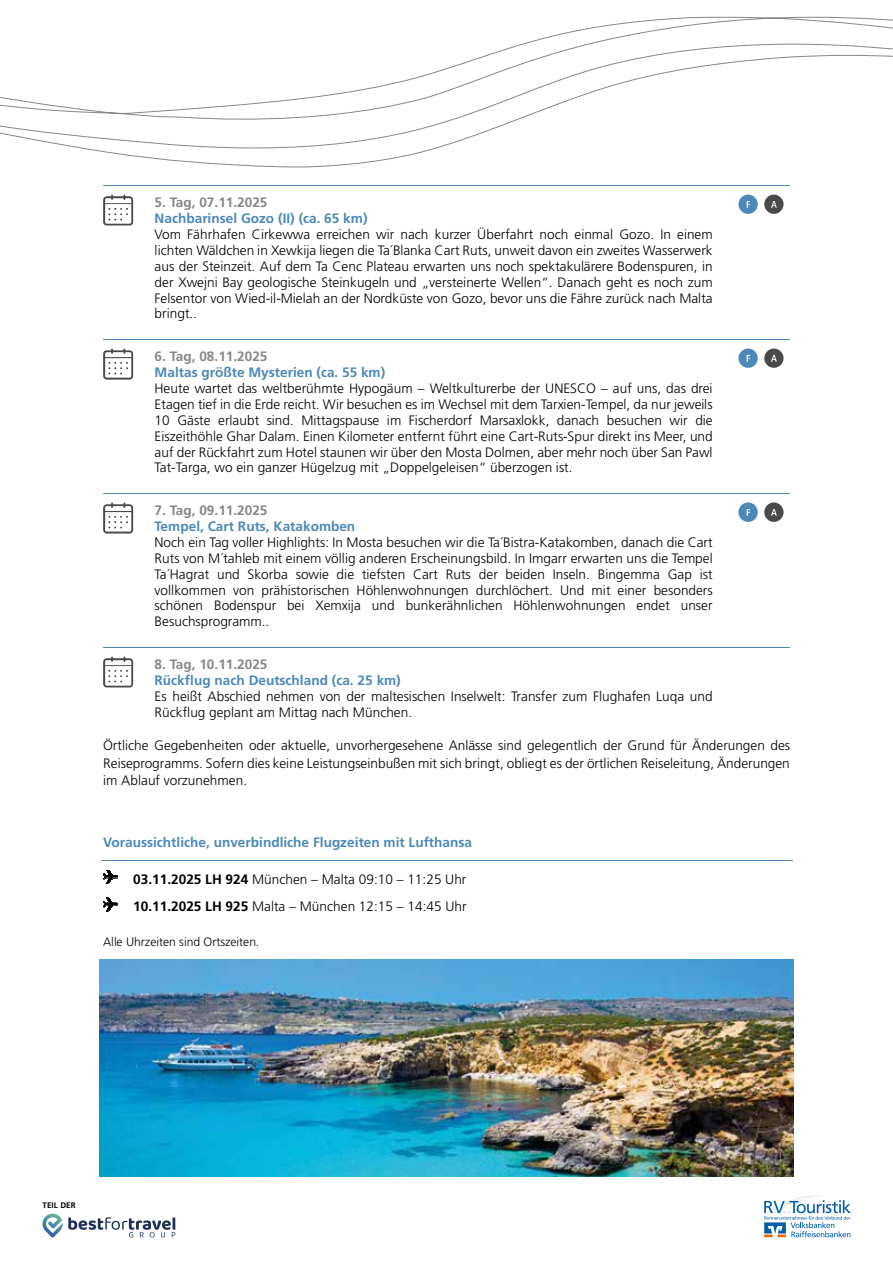
<style>
.page{position:relative;width:893px;height:1263px;background:#fff}
.page>*{position:absolute;margin:0;border:0;box-sizing:border-box;transform-origin:0 0}
.t1{font:300 13.65px/15.9px "Frutiger LT Std";letter-spacing:.005em;color:#000;text-align:justify}
.t2{font:700 13.65px "Frutiger LT Std";letter-spacing:.005em;color:#4c89b8}
.t3{font:700 13.65px "Frutiger LT Std";letter-spacing:.005em;color:#878787}
.t4{font:300 12.15px "Frutiger LT Std";color:#000}
.t5{font:700 8.1px "Frutiger LT Pro";letter-spacing:.01em;color:#000}
.s1{font-weight:700}
</style>
<div class="page">
<hr style="left:103px;top:185px;width:52px;height:1px;background:#4c89b8">
<hr style="left:155px;top:185px;width:558px;height:1px;background:#4c89b8">
<svg style="left:713px;top:185px;width:77px;height:1px"></svg>
<hr style="left:103px;top:339px;width:52px;height:1px;background:#4c89b8">
<hr style="left:155px;top:339px;width:558px;height:1px;background:#4c89b8">
<svg style="left:713px;top:339px;width:77px;height:1px"></svg>
<hr style="left:103px;top:493px;width:52px;height:1px;background:#4c89b8">
<hr style="left:155px;top:493px;width:558px;height:1px;background:#4c89b8">
<svg style="left:713px;top:493px;width:77px;height:1px"></svg>
<hr style="left:103px;top:647px;width:52px;height:1px;background:#4c89b8">
<hr style="left:155px;top:647px;width:558px;height:1px;background:#4c89b8">
<svg style="left:713px;top:647px;width:77px;height:1px"></svg>
<hr style="left:101px;top:860px;width:691px;height:1px;background:#4c89b8">
<svg style="left:103px;top:870px;width:15px;height:14px"></svg>
<svg style="left:103px;top:898px;width:15px;height:14px"></svg>
<svg style="left:103px;top:195px;width:30px;height:30px"></svg>
<svg style="left:738px;top:195px;width:20px;height:19px"></svg>
<svg style="left:764px;top:195px;width:19px;height:19px"></svg>
<svg style="left:103px;top:349px;width:30px;height:31px"></svg>
<svg style="left:738px;top:349px;width:20px;height:19px"></svg>
<svg style="left:764px;top:349px;width:19px;height:19px"></svg>
<svg style="left:103px;top:502px;width:30px;height:31px"></svg>
<svg style="left:738px;top:502px;width:20px;height:20px"></svg>
<svg style="left:764px;top:502px;width:19px;height:20px"></svg>
<svg style="left:103px;top:657px;width:30px;height:30px"></svg>
<img style="left:100px;top:960px;width:693px;height:216px">
<svg style="left:0;top:17px;width:893px;height:150px"></svg>
<svg style="left:43px;top:1214px;width:132px;height:23px"></svg>
<svg style="left:764px;top:1195px;width:86px;height:42px"></svg>
<p class="t3" style="left:155px;top:195px;width:114px">5. Tag, 07.11.2025</p>
<p class="t2" style="left:155px;top:211px;width:214px">Nachbarinsel Gozo (II) (ca. 65 km)</p>
<p class="t1" style="left:155px;top:227px;width:560px">Vom Fährhafen Cirkewwa erreichen wir nach kurzer Überfahrt noch einmal Gozo. In einem lichten Wäldchen in Xewkija liegen die Ta´Blanka Cart Ruts, unweit davon ein zweites Wasserwerk aus der Steinzeit. Auf dem Ta Cenc Plateau erwarten uns noch spektakulärere Bodenspuren, in der Xwejni Bay geologische Steinkugeln und „versteinerte Wellen“. Danach geht es noch zum Felsentor von Wied-il-Mielah an der Nordküste von Gozo, bevor uns die Fähre zurück nach Malta bringt..</p>
<p class="t3" style="left:155px;top:349px;width:114px">6. Tag, 08.11.2025</p>
<p class="t2" style="left:155px;top:365px;width:232px">Maltas größte Mysterien (ca. 55 km)</p>
<p class="t1" style="left:155px;top:381px;width:560px">Heute wartet das weltberühmte Hypogäum – Weltkulturerbe der UNESCO – auf uns, das drei Etagen tief in die Erde reicht. Wir besuchen es im Wechsel mit dem Tarxien-Tempel, da nur jeweils 10 Gäste erlaubt sind. Mittagspause im Fischerdorf Marsaxlokk, danach besuchen wir die Eiszeithöhle Ghar Dalam. Einen Kilometer entfernt führt eine Cart-Ruts-Spur direkt ins Meer, und auf der Rückfahrt zum Hotel staunen wir über den Mosta Dolmen, aber mehr noch über San Pawl Tat-Targa, wo ein ganzer Hügelzug mit „Doppelgeleisen“ überzogen ist.</p>
<p class="t3" style="left:155px;top:503px;width:114px">7. Tag, 09.11.2025</p>
<p class="t2" style="left:155px;top:519px;width:202px">Tempel, Cart Ruts, Katakomben</p>
<p class="t1" style="left:155px;top:535px;width:560px">Noch ein Tag voller Highlights: In Mosta besuchen wir die Ta´Bistra-Katakomben, danach die Cart Ruts von M´tahleb mit einem völlig anderen Erscheinungsbild. In Imgarr erwarten uns die Tempel Ta´Hagrat und Skorba sowie die tiefsten Cart Ruts der beiden Inseln. Bingemma Gap ist vollkommen von prähistorischen Höhlenwohnungen durchlöchert. Und mit einer besonders schönen Bodenspur bei Xemxija und bunkerähnlichen Höhlenwohnungen endet unser Besuchsprogramm..</p>
<p class="t3" style="left:155px;top:657px;width:114px">8. Tag, 10.11.2025</p>
<p class="t2" style="left:155px;top:673px;width:248px">Rückflug nach Deutschland (ca. 25 km)</p>
<p class="t1" style="left:155px;top:689px;width:559px">Es heißt Abschied nehmen von der maltesischen Inselwelt: Transfer zum Flughafen Luqa und<br>Rückflug geplant am Mittag nach München.</p>
<p class="t1" style="left:103px;top:737px;width:688px;line-height:17.4px">Örtliche Gegebenheiten oder aktuelle, unvorhergesehene Anlässe sind gelegentlich der Grund für Änderungen des Reiseprogramms. Sofern dies keine Leistungseinbußen mit sich bringt, obliegt es der örtlichen Reiseleitung, Änderungen im Ablauf vorzunehmen.</p>
<p class="t2" style="left:103px;top:835px;width:371px">Voraussichtliche, unverbindliche Flugzeiten mit Lufthansa</p>
<p class="t1" style="left:133px;top:866px;width:335px;line-height:27.6px"><span class="s1">03.11.2025 LH 924</span> München – Malta 09:10 – 11:25 Uhr<br><span class="s1">10.11.2025 LH 925</span> Malta – München 12:15 – 14:45 Uhr</p>
<p class="t4" style="left:103px;top:935px;width:158px">Alle Uhrzeiten sind Ortszeiten.</p>
<p class="t5" style="left:43px;top:1200px;width:35px">TEIL DER</p>
</div>
